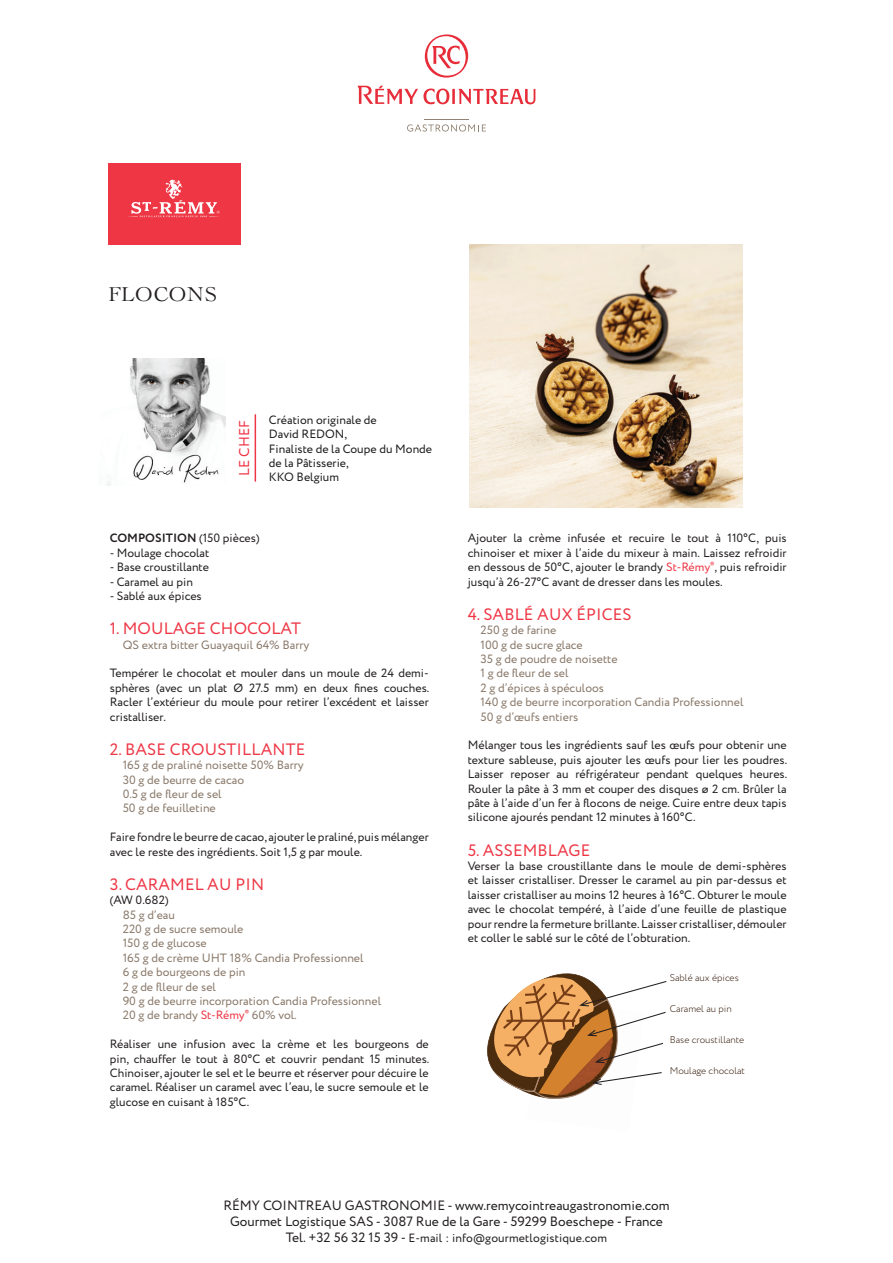
<style>
.page{position:relative;width:893px;height:1263px;background:#fff}
.page>*{position:absolute;margin:0;border:0;box-sizing:border-box;transform-origin:0 0}
.TITRE_RECETTE{font:19.5px "Le Cochin BQ";letter-spacing:.03em;color:#231f20}
.TITRE_PARAGRAPHE{font:16.5px "Circe";letter-spacing:.01em;color:#ee3645}
.TITRE_PARAGRAPHE-2{font:14.25px "Circe";letter-spacing:.01em;color:#ee3645}
.t1{font:13.5px/16.2px "Circe";color:#231f20;text-align:center}
.TEXTE{font:12px/14.4px "Circe";color:#231f20;text-align:justify}
.INGREDIENTS{font:12px "Circe";color:#897869}
.CHEF{font:12px "Circe";color:#1e1c1c}
.TEXTE-2{font:700 12px "Circe";color:#231f20}
.t2{font:300 9.75px "Circe";color:#3a2111}
.s1{font-weight:400}
.s2{color:#ee3645}
.s3{font-size:13.5px}
</style>
<div class="page">
<svg style="left:358px;top:86px;width:177px;height:18px"></svg>
<svg style="left:425px;top:34px;width:43px;height:44px"></svg>
<hr style="left:424px;top:119px;width:45px;height:1px;background:#918273">
<svg style="left:407px;top:124px;width:79px;height:8px"></svg>
<div style="left:108px;top:164px;width:133px;height:81px;background:#ee3645"></div>
<hr style="left:255px;top:415px;width:1px;height:66px;background:#ee3645">
<img style="left:107px;top:359px;width:118px;height:127px">
<svg style="left:128px;top:179px;width:92px;height:39px"></svg>
<img style="left:469px;top:245px;width:274px;height:262px">
<svg style="left:487px;top:973px;width:180px;height:126px"></svg>
<p class="TITRE_RECETTE" style="left:108px;top:282px;width:110px">FLOCONS</p>
<p class="TITRE_PARAGRAPHE-2" style="left:235px;top:476px;width:58px;rotate:-90deg">LE CHEF</p>
<p class="CHEF" style="left:269px;top:412px;width:109px">Création originale de</p>
<p class="CHEF" style="left:269px;top:426px;width:80px">David REDON,</p>
<p class="CHEF" style="left:269px;top:440px;width:165px">Finaliste de la Coupe du Monde</p>
<p class="CHEF" style="left:269px;top:455px;width:81px">de la Pâtisserie,</p>
<p class="CHEF" style="left:269px;top:469px;width:72px">KKO Belgium</p>
<p class="TEXTE-2" style="left:110px;top:530px;width:151px">COMPOSITION <span class="s1">(150 pièces)</span></p>
<p class="TEXTE" style="left:110px;top:546px;width:101px">- Moulage chocolat</p>
<p class="TEXTE" style="left:110px;top:560px;width:100px">- Base croustillante</p>
<p class="TEXTE" style="left:110px;top:575px;width:85px">- Caramel au pin</p>
<p class="TEXTE" style="left:110px;top:589px;width:93px">- Sablé aux épices</p>
<p class="TITRE_PARAGRAPHE" style="left:110px;top:617px;width:193px">1. MOULAGE CHOCOLAT</p>
<p class="INGREDIENTS" style="left:123px;top:636px;width:188px">QS extra bitter Guayaquil 64% Barry</p>
<p class="TEXTE" style="left:110px;top:666px;width:321px">Tempérer le chocolat et mouler dans un moule de 24 demi&shy;sphères (avec un plat Ø 27.5 mm) en deux fines couches.<br>Racler l’extérieur du moule pour retirer l’excédent et laisser cristalliser.</p>
<p class="TITRE_PARAGRAPHE" style="left:110px;top:738px;width:197px">2. BASE CROUSTILLANTE</p>
<p class="INGREDIENTS" style="left:123px;top:757px;width:183px">165 g de praliné noisette 50% Barry</p>
<p class="INGREDIENTS" style="left:123px;top:771px;width:123px">30 g de beurre de cacao</p>
<p class="INGREDIENTS" style="left:123px;top:786px;width:101px">0.5 g de fleur de sel</p>
<p class="INGREDIENTS" style="left:123px;top:800px;width:95px">50 g de feuilletine</p>
<p class="TEXTE" style="left:110px;top:830px;width:320px">Faire fondre le beurre de cacao, ajouter le praliné, puis mélanger avec le reste des ingrédients. Soit 1,5 g par moule.</p>
<p class="TITRE_PARAGRAPHE" style="left:110px;top:873px;width:156px">3. CARAMEL AU PIN</p>
<p class="TEXTE" style="left:110px;top:893px;width:60px">(AW 0.682)</p>
<p class="INGREDIENTS" style="left:123px;top:906px;width:54px">85 g d’eau</p>
<p class="INGREDIENTS" style="left:123px;top:921px;width:122px">220 g de sucre semoule</p>
<p class="INGREDIENTS" style="left:123px;top:935px;width:86px">150 g de glucose</p>
<p class="INGREDIENTS" style="left:123px;top:950px;width:242px">165 g de crème UHT 18% Candia Professionnel</p>
<p class="INGREDIENTS" style="left:123px;top:964px;width:124px">6 g de bourgeons de pin</p>
<p class="INGREDIENTS" style="left:123px;top:978px;width:95px">2 g de flleur de sel</p>
<p class="INGREDIENTS" style="left:123px;top:993px;width:260px">90 g de beurre incorporation Candia Professionnel</p>
<p class="INGREDIENTS" style="left:123px;top:1007px;width:176px">20 g de brandy <span class="s2">St-Rémy</span><sup>®</sup> 60% vol.</p>
<p class="TEXTE" style="left:110px;top:1037px;width:321px">Réaliser une infusion avec la crème et les bourgeons de pin, chauffer le tout à 80°C et couvrir pendant 15 minutes.<br>Chinoiser, ajouter le sel et le beurre et réserver pour décuire le caramel. Réaliser un caramel avec l’eau, le sucre semoule et le glucose en cuisant à 185°C.</p>
<p class="TEXTE" style="left:468px;top:531px;width:320px">Ajouter la crème infusée et recuire le tout à 110°C, puis chinoiser et mixer à l’aide du mixeur à main. Laissez refroidir en dessous de 50°C, ajouter le brandy <span class="s2">St-Rémy</span><sup>®</sup>, puis refroidir jusqu’à 26-27°C avant de dresser dans les moules.</p>
<p class="TITRE_PARAGRAPHE" style="left:468px;top:603px;width:165px">4. SABLÉ AUX ÉPICES</p>
<p class="INGREDIENTS" style="left:480px;top:622px;width:77px">250 g de farine</p>
<p class="INGREDIENTS" style="left:480px;top:636px;width:104px">100 g de sucre glace</p>
<p class="INGREDIENTS" style="left:480px;top:651px;width:139px">35 g de poudre de noisette</p>
<p class="INGREDIENTS" style="left:480px;top:665px;width:90px">1 g de fleur de sel</p>
<p class="INGREDIENTS" style="left:480px;top:680px;width:125px">2 g d’épices à spéculoos</p>
<p class="INGREDIENTS" style="left:480px;top:694px;width:265px">140 g de beurre incorporation Candia Professionnel</p>
<p class="INGREDIENTS" style="left:480px;top:708px;width:99px">50 g d’œufs entiers</p>
<p class="TEXTE" style="left:468px;top:738px;width:321px">Mélanger tous les ingrédients sauf les œufs pour obtenir une texture sableuse, puis ajouter les œufs pour lier les poudres.<br>Laisser reposer au réfrigérateur pendant quelques heures.<br>Rouler la pâte à 3 mm et couper des disques ø 2 cm. Brûler la pâte à l’aide d’un fer à flocons de neige. Cuire entre deux tapis silicone ajourés pendant 12 minutes à 160°C.</p>
<p class="TITRE_PARAGRAPHE" style="left:468px;top:839px;width:124px">5. ASSEMBLAGE</p>
<p class="TEXTE" style="left:468px;top:859px;width:320px">Verser la base croustillante dans le moule de demi-sphères et laisser cristalliser. Dresser le caramel au pin par-dessus et laisser cristalliser au moins 12 heures à 16°C. Obturer le moule avec le chocolat tempéré, à l’aide d’une feuille de plastique pour rendre la fermeture brillante. Laisser cristalliser, démouler et coller le sablé sur le côté de l’obturation.</p>
<p class="t2" style="left:670px;top:971px;width:70px">Sablé aux épices</p>
<p class="t2" style="left:670px;top:1002px;width:63px">Caramel au pin</p>
<p class="t2" style="left:670px;top:1033px;width:76px">Base croustillante</p>
<p class="t2" style="left:670px;top:1064px;width:77px">Moulage chocolat</p>
<p class="t1" style="left:223px;top:1197px;width:448px">RÉMY COINTREAU GASTRONOMIE - www.remycointreaugastronomie.com<br>Gourmet Logistique SAS - 3087 Rue de la Gare - 59299 Boeschepe - France</p>
<p class="TEXTE" style="left:286px;top:1231px;width:322px"><span class="s3">Tel. +32 56 32 15 39 -</span> E-mail : info@gourmetlogistique.com</p>
</div>
